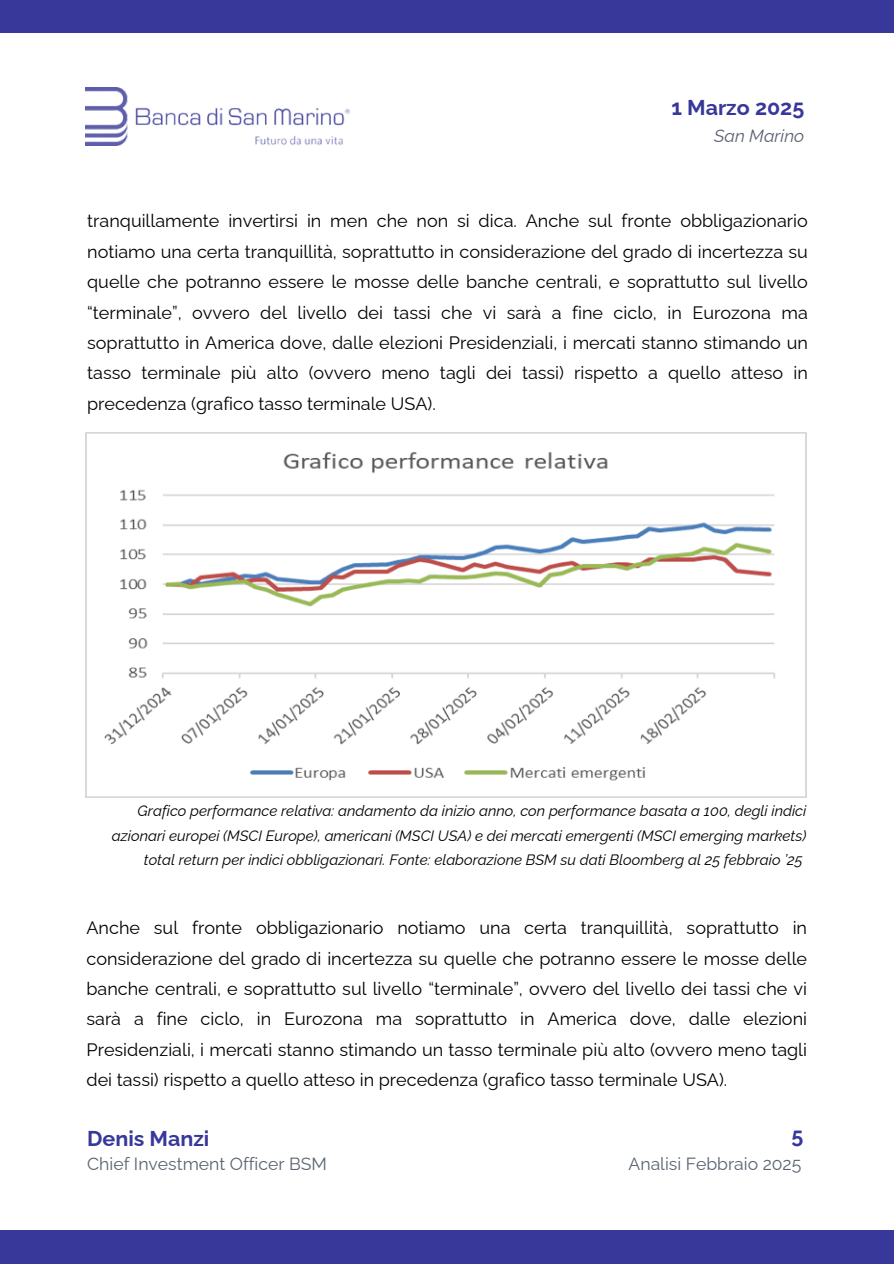
<style>
.page{position:relative;width:894px;height:1264px;background:#fff}
.page>*{position:absolute;margin:0;border:0;box-sizing:border-box;transform-origin:0 0}
.t1{font:700 21.45px "Raleway";color:#38389b}
.t2{font:18px/30.3px "Raleway";color:#000;text-align:justify}
.t3{font:17.55px "Raleway";color:#5a6471}
.t4{font:italic 17.55px "Raleway";color:#5a6471}
.t5{font:italic 15px/24.8px "Raleway";color:#000;text-align:right}
</style>
<div class="page">
<div style="left:0;top:0;width:893px;height:33px;background:#38389b"></div>
<img style="left:85px;top:87px;width:264px;height:58px">
<div style="left:0;top:1230px;width:893px;height:33px;background:#38389b"></div>
<img style="left:85px;top:432px;width:721px;height:365px">
<p class="t1" style="left:671px;top:94px;width:134px">1 Marzo 2025</p>
<h1 class="t4" style="left:714px;top:126px;width:91px">San Marino</h1>
<h2 class="t2" style="left:87px;top:206px;width:722px">tranquillamente invertirsi in men che non si dica. Anche sul fronte obbligazionario notiamo una certa tranquillità, soprattutto in considerazione del grado di incertezza su quelle che potranno essere le mosse delle banche centrali, e soprattutto sul livello “terminale”, ovvero del livello dei tassi che vi sarà a fine ciclo, in Eurozona ma soprattutto in America dove, dalle elezioni Presidenziali, i mercati stanno stimando un tasso terminale più alto (ovvero meno tagli dei tassi) rispetto a quello atteso in precedenza (grafico tasso terminale USA).</h2>
<h1 class="t5" style="left:112px;top:798px;width:695px">Grafico performance relativa: andamento da inizio anno, con performance basata a 100, degli indici azionari europei (MSCI Europe), americani (MSCI USA) e dei mercati emergenti (MSCI emerging markets)</h1>
<h2 class="t5" style="left:144px;top:847px;width:660px">total return per indici obbligazionari. Fonte: elaborazione BSM su dati Bloomberg al 25 febbraio ’25</h2>
<p class="t2" style="left:86px;top:912px;width:722px">Anche sul fronte obbligazionario notiamo una certa tranquillità, soprattutto in considerazione del grado di incertezza su quelle che potranno essere le mosse delle banche centrali, e soprattutto sul livello “terminale”, ovvero del livello dei tassi che vi sarà a fine ciclo, in Eurozona ma soprattutto in America dove, dalle elezioni Presidenziali, i mercati stanno stimando un tasso terminale più alto (ovvero meno tagli dei tassi) rispetto a quello atteso in precedenza (grafico tasso terminale USA).</p>
<p class="t1" style="left:87px;top:1125px;width:124px">Denis Manzi</p>
<h2 class="t3" style="left:87px;top:1153px;width:241px">Chief Investment Officer BSM</h2>
<p class="t1" style="left:791px;top:1122px;width:13px">5</p>
<h2 class="t3" style="left:628px;top:1153px;width:174px">Analisi Febbraio 2025</h2>
</div>
